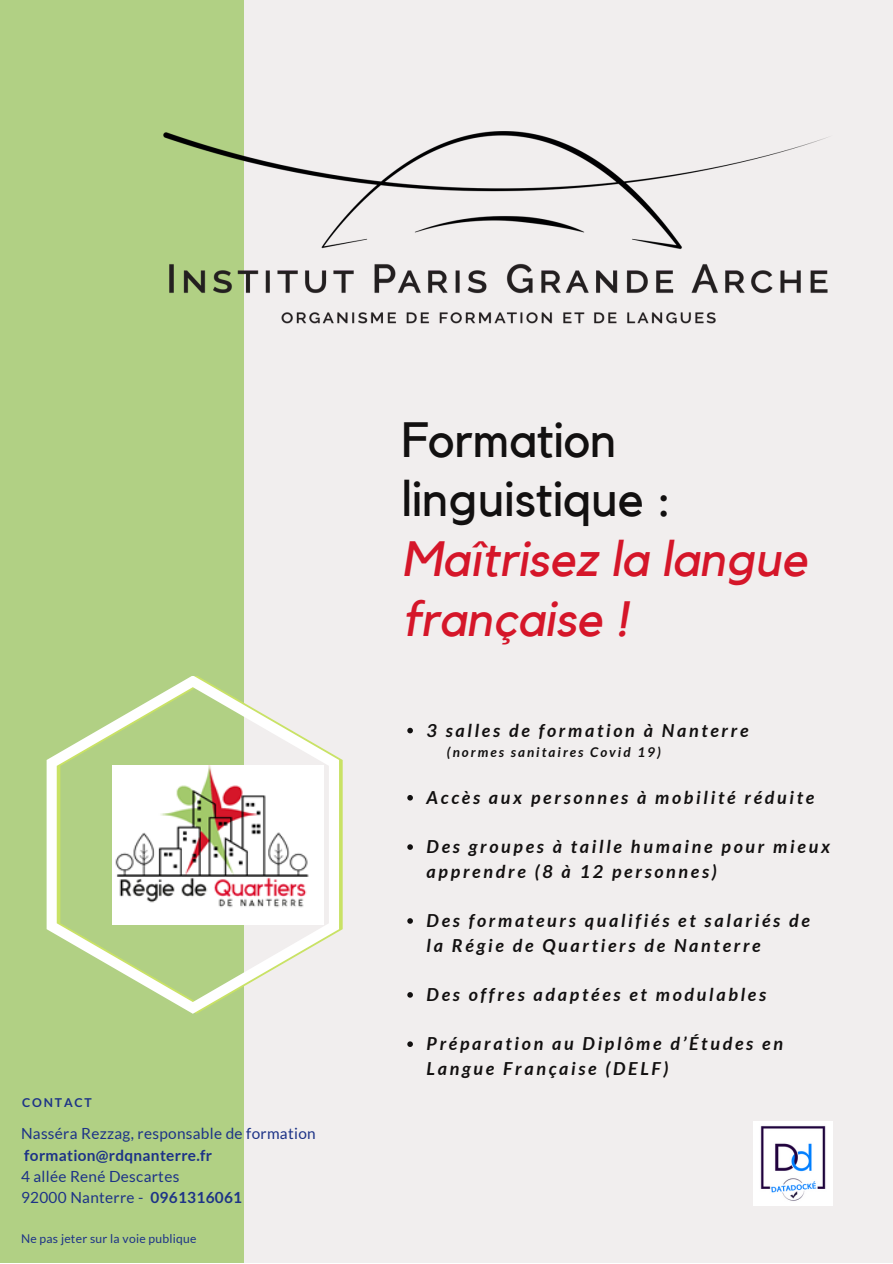
<style>
.page{position:relative;width:893px;height:1264px;background:#fff}
.page>*{position:absolute;margin:0;border:0;box-sizing:border-box;transform-origin:0 0}
.t1{font:italic 49.35px/59.6px "Kollektif";color:#d51629}
.t2{font:49.35px/59.6px "Kollektif";color:#121010}
.t3{font:italic 700 18px/24.6px "Lato";letter-spacing:.15em;color:#121010}
.t4{font:15.3px/21.1px "Lato";letter-spacing:.02em;color:#1d3387}
.t5{font:700 15.3px "Lato";letter-spacing:.02em;color:#1d3387}
.t6{font:italic 700 13.5px "Lato";letter-spacing:.15em;color:#121010}
.t7{font:700 12.3px "Lato";letter-spacing:.15em;color:#1d3387}
.t8{font:12.15px "Lato";letter-spacing:.02em;color:#1d3387}
.s1{font-weight:700}
</style>
<div class="page">
<div style="left:0;top:0;width:892px;height:1262px;background:#f1eeee"></div>
<div style="left:0;top:0;width:244px;height:1262px;background:#b1d084"></div>
<svg style="left:47px;top:676px;width:292px;height:337px"></svg>
<img style="left:753px;top:1121px;width:79px;height:84px">
<img style="left:112px;top:765px;width:211px;height:159px">
<img style="left:163px;top:132px;width:665px;height:192px">
<svg style="left:407px;top:727px;width:6px;height:6px"></svg>
<svg style="left:407px;top:795px;width:6px;height:5px"></svg>
<svg style="left:407px;top:844px;width:6px;height:5px"></svg>
<svg style="left:407px;top:918px;width:6px;height:5px"></svg>
<svg style="left:407px;top:992px;width:6px;height:5px"></svg>
<svg style="left:407px;top:1041px;width:6px;height:5px"></svg>
<p class="t7" style="left:22px;top:1094px;width:71px">CONTACT</p>
<p class="t4" style="left:21px;top:1122px;width:296px">Nasséra Rezzag, responsable de formation</p>
<p class="t5" style="left:24px;top:1145px;width:189px">formation@rdqnanterre.fr</p>
<p class="t4" style="left:21px;top:1165px;width:223px">4 allée René Descartes<br>92000 Nanterre - <span class="s1">0961316061</span></p>
<p class="t8" style="left:21px;top:1230px;width:177px">Ne pas jeter sur la voie publique</p>
<h1 class="t2" style="left:401px;top:411px;width:272px">Formation linguistique :</h1>
<h1 class="t1" style="left:401px;top:531px;width:407px">Maîtrisez la langue française !</h1>
<p class="t3" style="left:426px;top:717px;width:323px">3 salles de formation à Nanterre</p>
<p class="t6" style="left:447px;top:743px;width:215px">(normes sanitaires Covid 19)</p>
<p class="t3" style="left:426px;top:784px;width:389px">Accès aux personnes à mobilité réduite</p>
<p class="t3" style="left:426px;top:834px;width:405px">Des groupes à taille humaine pour mieux apprendre (8 à 12 personnes)</p>
<p class="t3" style="left:426px;top:907px;width:385px">Des formateurs qualifiés et salariés de la Régie de Quartiers de Nanterre</p>
<p class="t3" style="left:426px;top:981px;width:341px">Des offres adaptées et modulables</p>
<p class="t3" style="left:426px;top:1031px;width:358px">Préparation au Diplôme d’Études en<br>Langue Française (DELF)</p>
</div>
